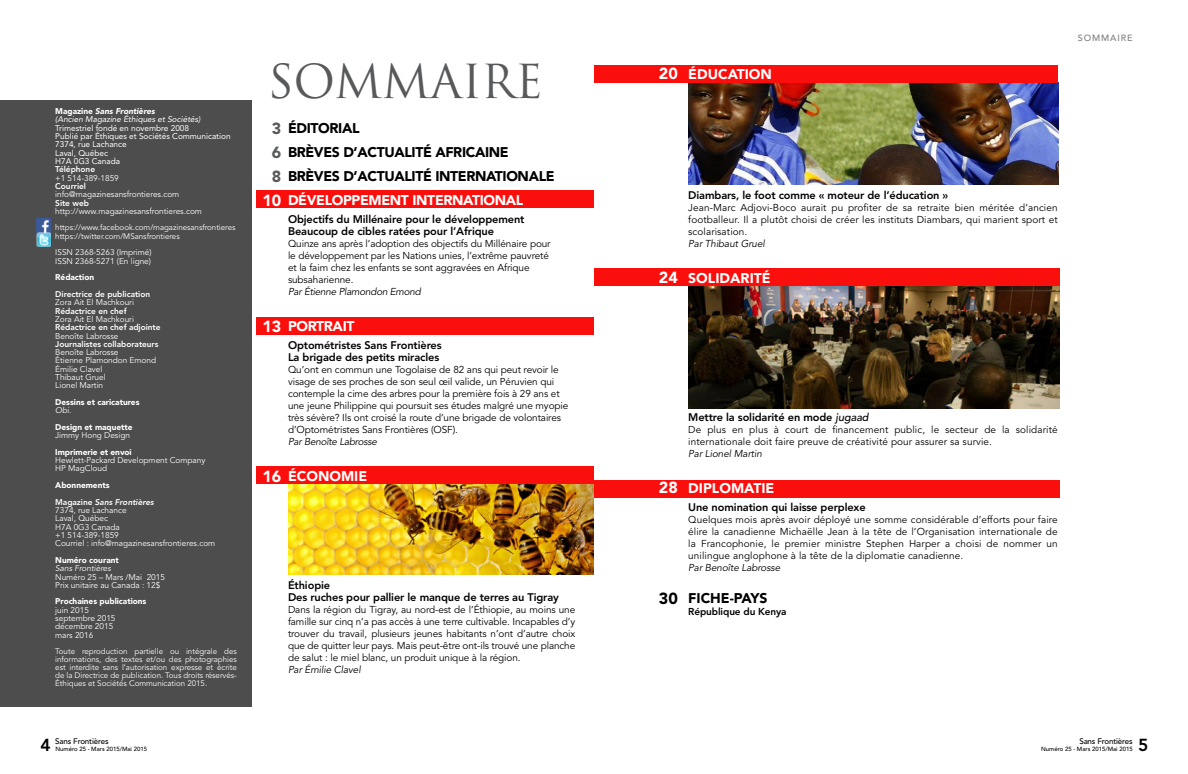
<style>
.page{position:relative;width:1188px;height:774px;background:#fff}
.page>*{position:absolute;margin:0;border:0;box-sizing:border-box;transform-origin:0 0}
.t1{font:45.7px "Trajan Pro";letter-spacing:-.01em;color:#58595b}
.t2{font:800 17.3px "Avenir LT Std";color:#000}
.t3{font:900 16px "Avenir LT Std";color:#fff}
.t4{font:900 16px/24px "Avenir LT Std";color:#58595b;text-align:justify}
.t5{font:900 16px "Avenir LT Std";color:#000101}
.t6{font:900 14px/24px "Avenir LT Std";letter-spacing:-.025em;color:#000}
.t7{font:900 14px "Avenir LT Std";color:#fff}
.t8{font:900 14px "Avenir LT Std";letter-spacing:-.025em;color:#fff}
.t9{font:900 14px "Avenir LT Std";color:#000}
.t10{font:800 11px/12px "Avenir LT Std";letter-spacing:-.01em;color:#000}
.t11{font:10px/12px "Avenir LT Std";letter-spacing:-.01em;color:#000;text-align:justify}
.t12{font:10px/12px "Avenir LT Std";letter-spacing:.01em;color:#000}
.t13{font:italic 10px "Avenir LT Std";letter-spacing:-.01em;color:#000}
.t14{font:800 10px "Avenir LT Std";letter-spacing:-.01em;color:#000}
.t15{font:500 9px "Avenir LT Std";letter-spacing:.1em;color:#7e8083}
.t16{font:8.3px/8.3px "Avenir LT Std";letter-spacing:-.005em;color:#fff}
.t17{font:800 8.3px "Avenir LT Std";letter-spacing:-.005em;color:#fff}
.t18{font:8.3px/8.3px "Avenir LT Std";letter-spacing:-.005em;color:#fff}
.t19{font:900 8.3px "Avenir LT Std";letter-spacing:-.005em;color:#fff}
.t20{font:italic 8.3px/8.3px "Avenir LT Std";letter-spacing:-.005em;color:#fff}
.t21{font:italic 800 8.3px/16.6px "Avenir LT Std";letter-spacing:-.005em;color:#fff}
.t22{font:italic 8.3px "Avenir LT Std";letter-spacing:-.005em;color:#fff}
.t23{font:8px/8px "Avenir LT Std";letter-spacing:-.005em;color:#fff}
.t24{font:500 8px "Avenir LT Std";letter-spacing:-.02em;color:#000}
.t25{font:500 6px "Avenir LT Std";color:#000}
.s1{font-weight:900;font-style:normal}
.s2{font-weight:900}
.s3{font-style:normal}
.s4{font-weight:500;font-style:italic}
</style>
<div class="page">
<img style="left:688px;top:82px;width:370px;height:102px">
<img style="left:688px;top:286px;width:371px;height:122px">
<img style="left:288px;top:484px;width:306px;height:91px">
<div style="left:595px;top:65px;width:463px;height:17px;background:#fa0f0c"></div>
<div style="left:594px;top:268px;width:465px;height:18px;background:#fa0f0c"></div>
<div style="left:594px;top:480px;width:465px;height:17px;background:#fa0f0c"></div>
<div style="left:257px;top:190px;width:337px;height:18px;background:#fa0f0c"></div>
<div style="left:257px;top:317px;width:337px;height:18px;background:#fa0f0c"></div>
<div style="left:257px;top:467px;width:337px;height:17px;background:#fa0f0c"></div>
<div style="left:0;top:100px;width:251px;height:606px;background:#4d4d4d"></div>
<svg style="left:37px;top:219px;width:13px;height:13px"></svg>
<img style="left:37px;top:233px;width:14px;height:13px">
<p class="t20" style="left:55px;top:107px;width:147px"><span class="s1">Magazine</span> <span class="s2">Sans Frontières<br></span>(Ancien Magazine Éthiques et Sociétés)</p>
<p class="t18" style="left:55px;top:124px;width:177px">Trimestriel fondé en novembre 2008<br>Publié par Éthiques et Sociétés Communication<br>7374, rue Lachance<br>Laval, Québec<br>H7A 0G3 Canada</p>
<p class="t17" style="left:55px;top:164px;width:41px">Téléphone</p>
<p class="t16" style="left:55px;top:174px;width:65px">+1 514-389-1859</p>
<p class="t17" style="left:55px;top:181px;width:32px">Courriel</p>
<p class="t16" style="left:55px;top:190px;width:126px">info@magazinesansfrontieres.com</p>
<p class="t17" style="left:55px;top:198px;width:35px">Site web</p>
<p class="t16" style="left:55px;top:207px;width:148px">http://www.magazinesansfrontieres.com</p>
<p class="t23" style="left:55px;top:224px;width:182px;line-height:8.3px">https://www.facebook.com/magazinesansfrontieres https://twitter.com/MSansfrontieres</p>
<p class="t16" style="left:55px;top:249px;width:98px">ISSN 2368-5263 (Imprimé)<br>ISSN 2368-5271 (En ligne)</p>
<p class="t19" style="left:55px;top:272px;width:40px">Rédaction</p>
<p class="t17" style="left:55px;top:289px;width:96px">Directrice de publication</p>
<p class="t16" style="left:55px;top:298px;width:80px">Zora Ait El Machkouri</p>
<p class="t17" style="left:55px;top:306px;width:73px">Rédactrice en chef</p>
<p class="t16" style="left:55px;top:315px;width:80px">Zora Ait El Machkouri</p>
<p class="t17" style="left:55px;top:322px;width:107px">Rédactrice en chef adjointe</p>
<p class="t16" style="left:55px;top:332px;width:65px">Benoîte Labrosse</p>
<p class="t17" style="left:55px;top:339px;width:105px">Journalistes collaborateurs</p>
<p class="t16" style="left:55px;top:348px;width:102px">Benoîte Labrosse<br>Étienne Plamondon Emond<br>Émilie Clavel<br>Thibaut Gruel<br>Lionel Martin</p>
<p class="t19" style="left:55px;top:397px;width:86px">Dessins et caricatures</p>
<p class="t22" style="left:55px;top:406px;width:18px">Obi.</p>
<p class="t19" style="left:55px;top:422px;width:79px">Design et maquette</p>
<p class="t16" style="left:55px;top:431px;width:76px">Jimmy Hong Design</p>
<p class="t19" style="left:55px;top:447px;width:78px">Imprimerie et envoi</p>
<p class="t16" style="left:55px;top:456px;width:152px">Hewlett-Packard Development Company<br>HP MagCloud</p>
<p class="t21" style="left:55px;top:477px;width:100px"><span class="s1">Abonnements<br></span><span class="s3">Magazine</span> Sans Frontières</p>
<p class="t16" style="left:55px;top:506px;width:162px">7374, rue Lachance<br>Laval, Québec<br>H7A 0G3 Canada<br>+1 514-389-1859<br>Courriel : info@magazinesansfrontieres.com</p>
<p class="t19" style="left:55px;top:555px;width:65px">Numéro courant</p>
<p class="t22" style="left:55px;top:564px;width:57px">Sans Frontières</p>
<p class="t16" style="left:55px;top:573px;width:111px">Numéro 25 – Mars /Mai 2015<br>Prix unitaire au Canada : 12$</p>
<p class="t19" style="left:55px;top:597px;width:93px">Prochaines publications</p>
<p class="t16" style="left:55px;top:606px;width:62px">juin 2015 septembre 2015 décembre 2015 mars 2016</p>
<p class="t23" style="left:55px;top:647px;width:183px;text-align:justify">Toute reproduction partielle ou intégrale des informations, des textes et/ou des photographies est interdite sans l’autorisation expresse et écrite de la Directrice de publication. Tous droits réservés-Éthiques et Sociétés Communication 2015.</p>
<p class="t24" style="left:55px;top:737px;width:55px">Sans Frontières</p>
<p class="t25" style="left:55px;top:745px;width:93px">Numéro 25 - Mars 2015/Mai 2015</p>
<h2 class="t2" style="left:41px;top:735px;width:12px">4</h2>
<h1 class="t1" style="left:268px;top:52px;width:277px">SOMMAIRE</h1>
<h3 class="t4" style="left:272px;top:116px;width:11px">3<br>6<br>8</h3>
<h3 class="t3" style="left:262px;top:190px;width:20px">10</h3>
<h3 class="t6" style="left:288px;top:116px;width:268px">ÉDITORIAL<br>BRÈVES D’ACTUALITÉ AFRICAINE<br>BRÈVES D’ACTUALITÉ INTERNATIONALE</h3>
<h3 class="t8" style="left:288px;top:192px;width:237px">DÉVELOPPEMENT INTERNATIONAL</h3>
<p class="t10" style="left:288px;top:213px;width:238px">Objectifs du Millénaire pour le développement<br>Beaucoup de cibles ratées pour l’Afrique</p>
<p class="t11" style="left:288px;top:238px;width:264px;text-align:left">Quinze ans après l’adoption des objectifs du Millénaire pour le développement par les Nations unies, l’extrême pauvreté et la faim chez les enfants se sont aggravées en Afrique subsaharienne.</p>
<p class="t13" style="left:288px;top:286px;width:134px">Par Étienne Plamondon Emond</p>
<h3 class="t8" style="left:288px;top:318px;width:68px">PORTRAIT</h3>
<p class="t10" style="left:288px;top:339px;width:155px">Optométristes Sans Frontières<br>La brigade des petits miracles</p>
<p class="t11" style="left:288px;top:364px;width:282px;text-align:left">Qu’ont en commun une Togolaise de 82 ans qui peut revoir le visage de ses proches de son seul œil valide, un Péruvien qui contemple la cime des arbres pour la première fois à 29 ans et une jeune Philippine qui poursuit ses études malgré une myopie très sévère? Ils ont croisé la route d’une brigade de volontaires d’Optométristes Sans Frontières (OSF).</p>
<p class="t13" style="left:288px;top:436px;width:91px">Par Benoîte Labrosse</p>
<h3 class="t7" style="left:288px;top:468px;width:81px">ÉCONOMIE</h3>
<h3 class="t3" style="left:262px;top:316px;width:20px">13</h3>
<h3 class="t3" style="left:262px;top:466px;width:20px">16</h3>
<p class="t10" style="left:288px;top:579px;width:272px">Éthiopie<br>Des ruches pour pallier le manque de terres au Tigray</p>
<p class="t11" style="left:288px;top:604px;width:289px">Dans la région du Tigray, au nord-est de l’Éthiopie, au moins une famille sur cinq n’a pas accès à une terre cultivable. Incapables d’y trouver du travail, plusieurs jeunes habitants n’ont d’autre choix que de quitter leur pays. Mais peut-être ont-ils trouvé une planche de salut : le miel blanc, un produit unique à la région.</p>
<p class="t13" style="left:288px;top:664px;width:74px">Par Émilie Clavel</p>
<h3 class="t3" style="left:659px;top:64px;width:20px">20</h3>
<h3 class="t7" style="left:688px;top:65px;width:85px">ÉDUCATION</h3>
<p class="t15" style="left:1078px;top:33px;width:56px">SOMMAIRE</p>
<h3 class="t3" style="left:659px;top:268px;width:20px">24</h3>
<p class="t10" style="left:688px;top:189px;width:262px">Diambars, le foot comme « moteur de l’éducation »</p>
<p class="t11" style="left:688px;top:202px;width:371px">Jean-Marc Adjovi-Boco aurait pu profiter de sa retraite bien méritée d’ancien footballeur. Il a plutôt choisi de créer les instituts Diambars, qui marient sport et scolarisation.</p>
<p class="t13" style="left:688px;top:238px;width:78px">Par Thibaut Gruel</p>
<h3 class="t7" style="left:688px;top:269px;width:84px">SOLIDARITÉ</h3>
<h3 class="t3" style="left:659px;top:478px;width:20px">28</h3>
<h3 class="t5" style="left:659px;top:589px;width:20px">30</h3>
<p class="t10" style="left:688px;top:411px;width:182px">Mettre la solidarité en mode <span class="s4">jugaad</span></p>
<p class="t12" style="left:688px;top:424px;width:371px">De plus en plus à court de financement public, le secteur de la solidarité internationale doit faire preuve de créativité pour assurer sa survie.</p>
<p class="t13" style="left:688px;top:448px;width:75px">Par Lionel Martin</p>
<h3 class="t7" style="left:688px;top:479px;width:88px">DIPLOMATIE</h3>
<p class="t10" style="left:688px;top:501px;width:179px">Une nomination qui laisse perplexe</p>
<p class="t11" style="left:688px;top:514px;width:371px">Quelques mois après avoir déployé une somme considérable d’efforts pour faire élire la canadienne Michaëlle Jean à la tête de l’Organisation internationale de la Francophonie, le premier ministre Stephen Harper a choisi de nommer un unilingue anglophone à la tête de la diplomatie canadienne.</p>
<p class="t13" style="left:688px;top:562px;width:93px">Par Benoîte Labrosse</p>
<h3 class="t9" style="left:688px;top:589px;width:81px">FICHE-PAYS</h3>
<p class="t14" style="left:688px;top:605px;width:100px">République du Kenya</p>
<p class="t24" style="left:1079px;top:737px;width:55px">Sans Frontières</p>
<p class="t25" style="left:1041px;top:746px;width:93px">Numéro 25 - Mars 2015/Mai 2015</p>
<h2 class="t2" style="left:1138px;top:735px;width:12px">5</h2>
</div>
